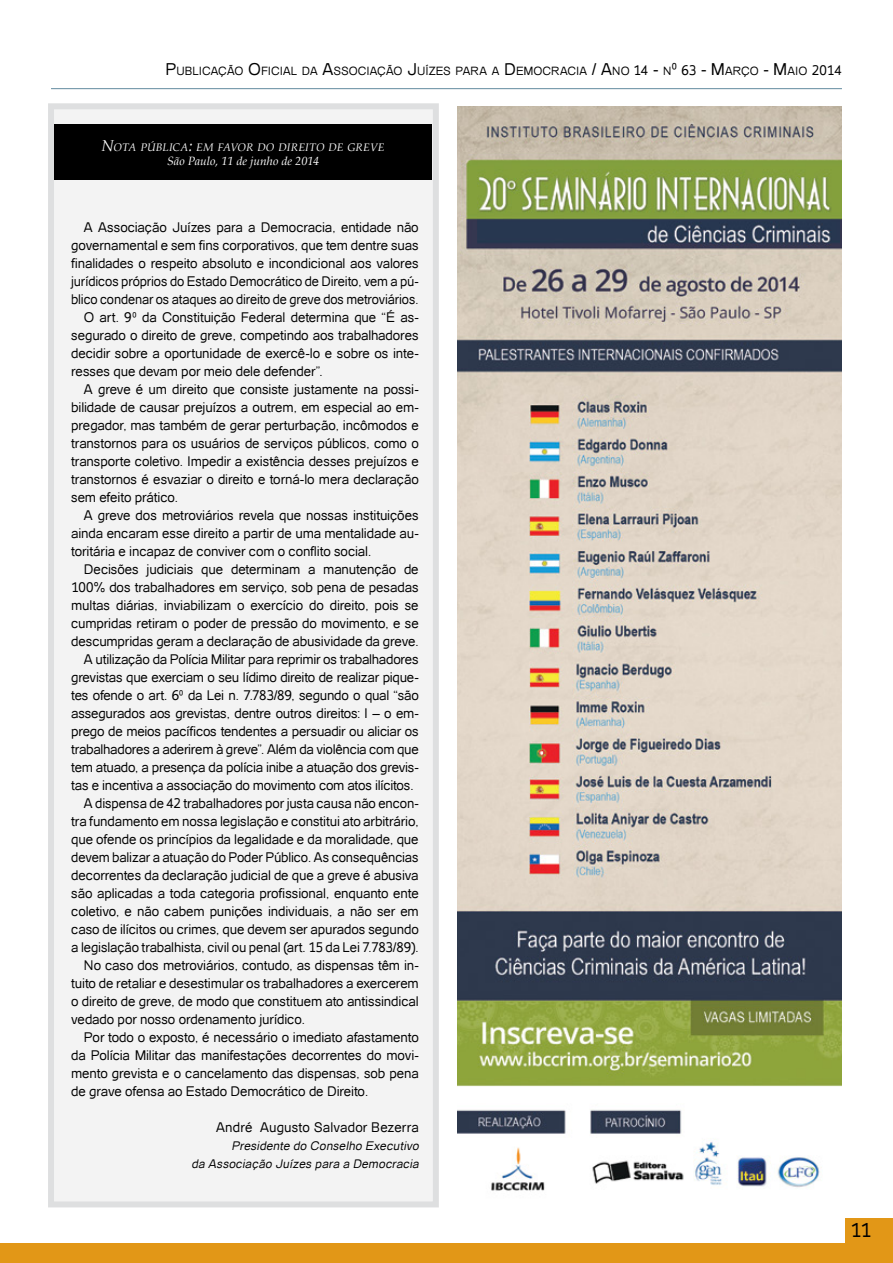
<style>
.page{position:relative;width:893px;height:1263px;background:#fff}
.page>*{position:absolute;margin:0;border:0;box-sizing:border-box;transform-origin:0 0}
.t1{font:19.5px "Catriel";color:#000}
.t2{font:13.5px "Catriel";letter-spacing:-.015em;color:#000}
.t3{font:13.5px "Catriel";letter-spacing:-.015em;color:#000;scale:.96 1}
.t4{font:13.5px "Catriel";letter-spacing:.005em;color:#000}
.t5{font:italic 12px/18px "Catriel";color:#000;text-align:right}
.t6{font:italic 12px "Book Antiqua";letter-spacing:.01em;color:#fff}
.t7{font:11.55px "Catriel";color:#000}
.t8{font:italic 10.95px "Book Antiqua";color:#fff}
.s1{font-size:16.5px}
.s2{font-size:13.5px}
.s3{font-size:15.75px}
</style>
<div class="page">
<hr style="left:51px;top:88px;width:791px;height:1px;background:#628b9f">
<div style="left:0;top:1244px;width:893px;height:19px;background:#e29717"></div>
<div style="left:845px;top:1218px;width:48px;height:45px;background:#e29717"></div>
<div style="left:48px;top:103px;width:391px;height:1104px;background:#f3f3f3"></div>
<div style="left:54px;top:124px;width:378px;height:56px;background:#000"></div>
<img style="left:457px;top:106px;width:385px;height:1085px">
<p class="t7" style="left:166px;top:64px;width:678px"><span class="s1">P</span>UBLICAÇÃO <span class="s1">O</span>FICIAL DA <span class="s1">A</span>SSOCIAÇÃO <span class="s1">J</span>UÍZES PARA A <span class="s1">D</span> EMOCRACIA <span class="s1">/ A</span>NO <span class="s2">14</span> <span class="s1">-</span> N<span class="s1">º</span> <span class="s2">63</span> <span class="s1">- M</span>ARÇO <span class="s1">- M</span>AIO <span class="s2">2014</span></p>
<p class="t8" style="left:102px;top:139px;width:285px"><span class="s3">N</span>OTA PÚBLICA<span class="s3">:</span> EM FAVOR DO DIREITO DE GREVE</p>
<p class="t6" style="left:167px;top:152px;width:154px">São Paulo, 11 de junho de 2014</p>
<p class="t2" style="left:84px;top:220px;width:336px">A Associação Juízes para a Democracia, entidade não</p>
<p class="t2" style="left:71px;top:238px;width:349px">governamental e sem fins corporativos, que tem dentre suas</p>
<p class="t2" style="left:71px;top:256px;width:349px">finalidades o respeito absoluto e incondicional aos valores</p>
<p class="t2" style="left:71px;top:274px;width:349px">jurídicos próprios do Estado Democrático de Direito, vem a pú-</p>
<p class="t3" style="left:71px;top:292px;width:364px">blico condenar os ataques ao direito de greve dos metroviários.</p>
<p class="t2" style="left:84px;top:310px;width:336px">O art. 9º da Constituição Federal determina que “É as-</p>
<p class="t2" style="left:71px;top:328px;width:349px">segurado o direito de greve, competindo aos trabalhadores</p>
<p class="t2" style="left:71px;top:346px;width:349px">decidir sobre a oportunidade de exercê-lo e sobre os inte-</p>
<p class="t2" style="left:71px;top:364px;width:253px">resses que devam por meio dele defender”.</p>
<p class="t2" style="left:84px;top:382px;width:336px">A greve é um direito que consiste justamente na possi-</p>
<p class="t2" style="left:71px;top:400px;width:349px">bilidade de causar prejuízos a outrem, em especial ao em-</p>
<p class="t2" style="left:71px;top:418px;width:349px">pregador, mas também de gerar perturbação, incômodos e</p>
<p class="t2" style="left:71px;top:436px;width:349px">transtornos para os usuários de serviços públicos, como o</p>
<p class="t2" style="left:71px;top:454px;width:349px">transporte coletivo. Impedir a existência desses prejuízos e</p>
<p class="t2" style="left:71px;top:472px;width:349px">transtornos é esvaziar o direito e torná-lo mera declaração</p>
<p class="t2" style="left:71px;top:490px;width:109px">sem efeito prático.</p>
<p class="t2" style="left:84px;top:508px;width:336px">A greve dos metroviários revela que nossas instituições</p>
<p class="t2" style="left:71px;top:526px;width:349px">ainda encaram esse direito a partir de uma mentalidade au-</p>
<p class="t2" style="left:71px;top:544px;width:302px">toritária e incapaz de conviver com o conflito social.</p>
<p class="t2" style="left:84px;top:562px;width:336px">Decisões judiciais que determinam a manutenção de</p>
<p class="t2" style="left:71px;top:580px;width:349px">100% dos trabalhadores em serviço, sob pena de pesadas</p>
<p class="t2" style="left:71px;top:598px;width:349px">multas diárias, inviabilizam o exercício do direito, pois se</p>
<p class="t2" style="left:71px;top:616px;width:349px">cumpridas retiram o poder de pressão do movimento, e se</p>
<p class="t2" style="left:71px;top:634px;width:349px">descumpridas geram a declaração de abusividade da greve.</p>
<p class="t2" style="left:84px;top:652px;width:336px">A utilização da Polícia Militar para reprimir os trabalhadores</p>
<p class="t2" style="left:71px;top:670px;width:349px">grevistas que exerciam o seu lídimo direito de realizar pique-</p>
<p class="t2" style="left:71px;top:688px;width:349px">tes ofende o art. 6º da Lei n. 7.783/89, segundo o qual “são</p>
<p class="t2" style="left:71px;top:706px;width:349px">assegurados aos grevistas, dentre outros direitos: I – o em-</p>
<p class="t2" style="left:71px;top:724px;width:349px">prego de meios pacíficos tendentes a persuadir ou aliciar os</p>
<p class="t2" style="left:71px;top:742px;width:349px">trabalhadores a aderirem à greve”. Além da violência com que</p>
<p class="t2" style="left:71px;top:760px;width:349px">tem atuado, a presença da polícia inibe a atuação dos grevis-</p>
<p class="t2" style="left:71px;top:778px;width:344px">tas e incentiva a associação do movimento com atos ilícitos.</p>
<p class="t2" style="left:84px;top:796px;width:336px">A dispensa de 42 trabalhadores por justa causa não encon-</p>
<p class="t2" style="left:71px;top:814px;width:349px">tra fundamento em nossa legislação e constitui ato arbitrário,</p>
<p class="t2" style="left:71px;top:832px;width:349px">que ofende os princípios da legalidade e da moralidade, que</p>
<p class="t2" style="left:71px;top:850px;width:349px">devem balizar a atuação do Poder Público. As consequências</p>
<p class="t2" style="left:71px;top:868px;width:349px">decorrentes da declaração judicial de que a greve é abusiva</p>
<p class="t2" style="left:71px;top:886px;width:349px">são aplicadas a toda categoria profissional, enquanto ente</p>
<p class="t2" style="left:71px;top:904px;width:349px">coletivo, e não cabem punições individuais, a não ser em</p>
<p class="t2" style="left:71px;top:922px;width:349px">caso de ilícitos ou crimes, que devem ser apurados segundo</p>
<p class="t2" style="left:71px;top:940px;width:349px">a legislação trabalhista, civil ou penal (art. 15 da Lei 7.783/89).</p>
<p class="t2" style="left:84px;top:958px;width:336px">No caso dos metroviários, contudo, as dispensas têm in-</p>
<p class="t2" style="left:71px;top:976px;width:349px">tuito de retaliar e desestimular os trabalhadores a exercerem</p>
<p class="t2" style="left:71px;top:994px;width:349px">o direito de greve, de modo que constituem ato antissindical</p>
<p class="t2" style="left:71px;top:1012px;width:235px">vedado por nosso ordenamento jurídico.</p>
<p class="t2" style="left:84px;top:1030px;width:336px">Por todo o exposto, é necessário o imediato afastamento</p>
<p class="t2" style="left:71px;top:1048px;width:349px">da Polícia Militar das manifestações decorrentes do movi-</p>
<p class="t2" style="left:71px;top:1066px;width:349px">mento grevista e o cancelamento das dispensas, sob pena</p>
<p class="t2" style="left:71px;top:1084px;width:299px">de grave ofensa ao Estado Democrático de Direito.</p>
<p class="t4" style="left:216px;top:1120px;width:204px">André Augusto Salvador Bezerra</p>
<p class="t5" style="left:191px;top:1137px;width:231px">Presidente do Conselho Executivo<br>da Associação Juízes para a Democracia</p>
<h1 class="t1" style="left:850px;top:1219px;width:22px">11</h1>
</div>
